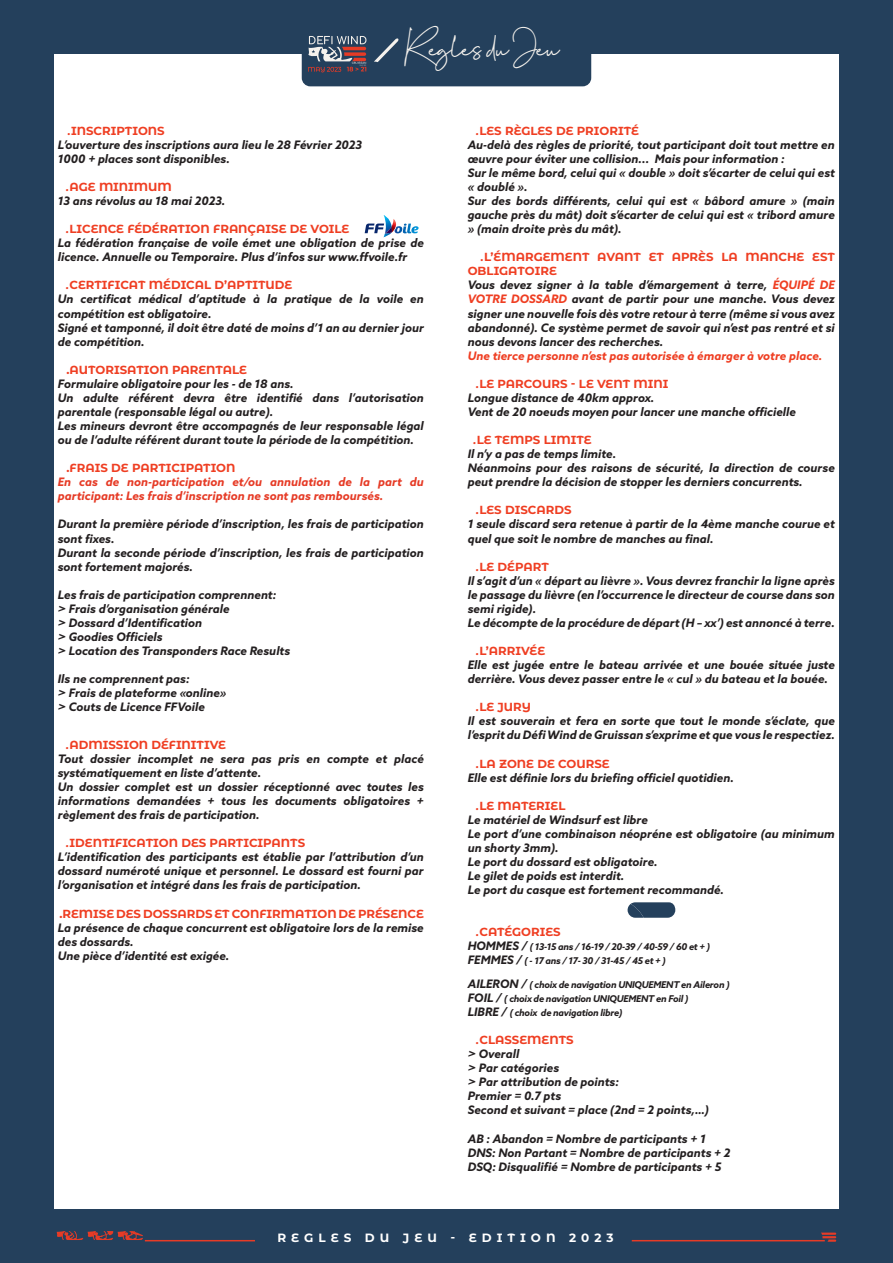
<style>
.page{position:relative;width:893px;height:1263px;background:#24405c}
.page>*{position:absolute;margin:0;border:0;box-sizing:border-box;transform-origin:0 0}
.t1{font:25.35px "Cervanttis";color:#f5f2ed}
.t2{font:700 12px "Montserrat Alternates";letter-spacing:.42em;color:#fff}
.t3{font:italic 700 11.7px/14.1px "Azo Sans";color:#231f20}
.t4{font:700 11.7px/14.1px "Montserrat Alternates";color:#ef3e22}
.t5{font:italic 700 11.7px/14.1px "Azo Sans";color:#e63b26}
.t6{font:italic 700 11.7px "Azo Sans";color:#ef3e22}
.t7{font:italic 700 9.3px "Azo Sans";letter-spacing:-.025em;color:#231f20}
.s1{font-family:"Azo Sans";font-style:italic}
.s2{color:#ef3e22}
.s3{font-size:11.7px}
</style>
<div class="page">
<div style="left:54px;top:54px;width:785px;height:1155px;background:#fff"></div>
<svg style="left:628px;top:902px;width:47px;height:16px"></svg>
<div style="left:302px;top:22px;width:289px;height:64px;background:#24405c;border-radius:9px"></div>
<svg style="left:374px;top:38px;width:25px;height:24px"></svg>
<svg style="left:308px;top:36px;width:59px;height:36px"></svg>
<svg style="left:365px;top:215px;width:54px;height:22px"></svg>
<hr style="left:145px;top:1240px;width:110px;height:1px;background:#e63b26">
<hr style="left:632px;top:1240px;width:193px;height:1px;background:#e63b26">
<svg style="left:821px;top:1232px;width:15px;height:10px"></svg>
<svg style="left:57px;top:1231px;width:86px;height:9px"></svg>
<p class="t1" style="left:403px;top:34px;width:158px">Régles du Jeu</p>
<p class="t4" style="left:67px;top:123px;width:99px"><span class="s1">.</span>INSCRIPTIONS</p>
<p class="t3" style="left:58px;top:137px;width:306px">L’ouverture des inscriptions aura lieu le 28 Février 2023</p>
<p class="t3" style="left:58px;top:151px;width:174px">1000 + places sont disponibles.</p>
<p class="t4" style="left:66px;top:179px;width:107px"><span class="s1">.</span>AGE MINIMUM</p>
<p class="t3" style="left:58px;top:194px;width:169px">13 ans révolus au 18 mai 2023.</p>
<p class="t4" style="left:66px;top:221px;width:285px"><span class="s1">.</span>LICENCE FÉDÉRATION FRANÇAISE DE VOILE</p>
<p class="t3" style="left:58px;top:236px;width:368px">La fédération française de voile émet une obligation de prise de licence. Annuelle ou Temporaire. Plus d’infos sur www.ffvoile.fr</p>
<p class="t4" style="left:66px;top:278px;width:228px"><span class="s1">.</span>CERTIFICAT MÉDICAL D’APTITUDE</p>
<p class="t3" style="left:58px;top:292px;width:367px">Un certificat médical d’aptitude à la pratique de la voile en compétition est obligatoire.</p>
<p class="t3" style="left:58px;top:320px;width:368px">Signé et tamponné, il doit être daté de moins d’1 an au dernier jour de compétition.</p>
<p class="t4" style="left:67px;top:362px;width:182px">.AUTORISATION PARENTALE</p>
<p class="t3" style="left:58px;top:376px;width:237px">Formulaire obligatoire pour les - de 18 ans.</p>
<p class="t3" style="left:58px;top:390px;width:367px">Un adulte référent devra être identifié dans l’autorisation parentale (responsable légal ou autre).</p>
<p class="t3" style="left:58px;top:419px;width:368px">Les mineurs devront être accompagnés de leur responsable légal ou de l’adulte référent durant toute la période de la compétition.</p>
<p class="t4" style="left:67px;top:460px;width:170px">.FRAIS DE PARTICIPATION</p>
<p class="t5" style="left:58px;top:475px;width:368px">En cas de non-participation et/ou annulation de la part du participant: Les frais d’inscription ne sont pas remboursés.</p>
<p class="t3" style="left:58px;top:517px;width:367px">Durant la première période d’inscription, les frais de participation sont fixes.</p>
<p class="t3" style="left:58px;top:545px;width:368px">Durant la seconde période d’inscription, les frais de participation sont fortement majorés.</p>
<p class="t3" style="left:58px;top:587px;width:220px">Les frais de participation comprennent:</p>
<p class="t3" style="left:58px;top:601px;width:173px">&gt; Frais d’organisation générale</p>
<p class="t3" style="left:58px;top:615px;width:146px">&gt; Dossard d’Identification</p>
<p class="t3" style="left:58px;top:629px;width:106px">&gt; Goodies Officiels</p>
<p class="t3" style="left:58px;top:644px;width:234px">&gt; Location des Transponders Race Results</p>
<p class="t3" style="left:58px;top:672px;width:133px">Ils ne comprennent pas:</p>
<p class="t3" style="left:58px;top:686px;width:170px">&gt; Frais de plateforme «online»</p>
<p class="t3" style="left:58px;top:700px;width:149px">&gt; Couts de Licence FFVoile</p>
<p class="t4" style="left:66px;top:737px;width:162px"><span class="s1">.</span>ADMISSION DÉFINITIVE</p>
<p class="t3" style="left:58px;top:751px;width:368px">Tout dossier incomplet ne sera pas pris en compte et placé systématiquement en liste d’attente.</p>
<p class="t3" style="left:58px;top:779px;width:368px;text-align:justify">Un dossier complet est un dossier réceptionné avec toutes les informations demandées + tous les documents obligatoires + règlement des frais de participation.</p>
<p class="t4" style="left:66px;top:835px;width:241px"><span class="s1">.</span>IDENTIFICATION DES PARTICIPANTS</p>
<p class="t3" style="left:58px;top:850px;width:368px;text-align:justify">L’identification des participants est établie par l’attribution d’un dossard numéroté unique et personnel. Le dossard est fourni par l’organisation et intégré dans les frais de participation.</p>
<p class="t4" style="left:59px;top:906px;width:366px">.REMISE DES DOSSARDS ET CONFIRMATION DE PRÉSENCE</p>
<p class="t3" style="left:58px;top:920px;width:367px">La présence de chaque concurrent est obligatoire lors de la remise des dossards.</p>
<p class="t3" style="left:58px;top:948px;width:173px">Une pièce d’identité est exigée.</p>
<p class="t4" style="left:476px;top:123px;width:164px"><span class="s1">.</span>LES RÈGLES DE PRIORITÉ</p>
<p class="t3" style="left:468px;top:137px;width:369px">Au-delà des règles de priorité, tout participant doit tout mettre en œuvre pour éviter une collision... Mais pour information :</p>
<p class="t3" style="left:468px;top:165px;width:369px">Sur le même bord, celui qui « double » doit s’écarter de celui qui est « doublé ».</p>
<p class="t3" style="left:468px;top:194px;width:369px;text-align:justify">Sur des bords différents, celui qui est « bâbord amure » (main gauche près du mât) doit s’écarter de celui qui est « tribord amure » (main droite près du mât).</p>
<p class="t4" style="left:468px;top:249px;width:369px;text-indent:13px"><span class="s1">.</span>L’ÉMARGEMENT AVANT ET APRÈS LA MANCHE EST<br>OBLIGATOIRE</p>
<p class="t3" style="left:468px;top:278px;width:369px;text-align:justify">Vous devez signer à la table d’émargement à terre, <span class="s2">ÉQUIPÉ DE VOTRE DOSSARD</span> avant de partir pour une manche. Vous devez signer une nouvelle fois dès votre retour à terre (même si vous avez abandonné). Ce système permet de savoir qui n’est pas rentré et si nous devons lancer des recherches.</p>
<p class="t6" style="left:468px;top:348px;width:356px">Une tierce personne n’est pas autorisée à émarger à votre place.</p>
<p class="t4" style="left:476px;top:376px;width:194px"><span class="s1">.</span>LE PARCOURS - LE VENT MINI</p>
<p class="t3" style="left:468px;top:390px;width:188px">Longue distance de 40km approx.</p>
<p class="t3" style="left:468px;top:404px;width:330px">Vent de 20 noeuds moyen pour lancer une manche officielle</p>
<p class="t4" style="left:473px;top:432px;width:120px"><span class="s1">.</span>LE TEMPS LIMITE</p>
<p class="t3" style="left:468px;top:447px;width:150px">Il n’y a pas de temps limite.</p>
<p class="t3" style="left:468px;top:461px;width:369px">Néanmoins pour des raisons de sécurité, la direction de course peut prendre la décision de stopper les derniers concurrents.</p>
<p class="t4" style="left:476px;top:503px;width:97px"><span class="s1">.</span>LES DISCARDS</p>
<p class="t3" style="left:468px;top:517px;width:369px">1 seule discard sera retenue à partir de la 4ème manche courue et quel que soit le nombre de manches au final.</p>
<p class="t4" style="left:476px;top:559px;width:74px"><span class="s1">.</span>LE DÉPART</p>
<p class="t3" style="left:468px;top:573px;width:369px;text-align:justify">Il s’agit d’un « départ au lièvre ». Vous devrez franchir la ligne après le passage du lièvre (en l’occurrence le directeur de course dans son semi rigide).</p>
<p class="t3" style="left:468px;top:615px;width:369px">Le décompte de la procédure de départ (H – xx’) est annoncé à terre.</p>
<p class="t4" style="left:476px;top:643px;width:71px"><span class="s1">.</span>L’ARRIVÉE</p>
<p class="t3" style="left:468px;top:658px;width:369px">Elle est jugée entre le bateau arrivée et une bouée située juste derrière. Vous devez passer entre le « cul » du bateau et la bouée.</p>
<p class="t4" style="left:476px;top:699px;width:57px"><span class="s1">.</span>LE JURY</p>
<p class="t3" style="left:468px;top:714px;width:369px">Il est souverain et fera en sorte que tout le monde s’éclate, que l’esprit du Défi Wind de Gruissan s’exprime et que vous le respectiez.</p>
<p class="t4" style="left:476px;top:756px;width:135px"><span class="s1">.</span>LA ZONE DE COURSE</p>
<p class="t3" style="left:468px;top:770px;width:268px">Elle est définie lors du briefing officiel quotidien.</p>
<p class="t4" style="left:476px;top:798px;width:91px"><span class="s1">.</span>LE MATERIEL</p>
<p class="t3" style="left:468px;top:812px;width:182px">Le matériel de Windsurf est libre</p>
<p class="t3" style="left:468px;top:826px;width:369px">Le port d’une combinaison néopréne est obligatoire (au minimum un shorty 3mm).</p>
<p class="t3" style="left:468px;top:854px;width:191px">Le port du dossard est obligatoire.</p>
<p class="t3" style="left:468px;top:869px;width:158px">Le gilet de poids est interdit.</p>
<p class="t3" style="left:468px;top:883px;width:258px">Le port du casque est fortement recommandé.</p>
<p class="t4" style="left:476px;top:924px;width:86px"><span class="s1">.</span>CATÉGORIES</p>
<p class="t7" style="left:468px;top:941px;width:244px"><span class="s3">HOMMES /</span> ( 13-15 ans / 16-19 / 20-39 / 40-59 / 60 et + )</p>
<p class="t7" style="left:468px;top:955px;width:200px"><span class="s3">FEMMES /</span> ( - 17 ans / 17- 30 / 31-45 / 45 et + )</p>
<p class="t7" style="left:468px;top:978px;width:263px"><span class="s3">AILERON /</span> ( choix de navigation UNIQUEMENT en Aileron )</p>
<p class="t7" style="left:468px;top:992px;width:222px"><span class="s3">FOIL /</span> ( choix de navigation UNIQUEMENT en Foil )</p>
<p class="t7" style="left:468px;top:1006px;width:156px"><span class="s3">LIBRE /</span> ( choix de navigation libre)</p>
<p class="t4" style="left:476px;top:1032px;width:99px"><span class="s1">.</span>CLASSEMENTS</p>
<p class="t3" style="left:468px;top:1047px;width:53px">&gt; Overall</p>
<p class="t3" style="left:468px;top:1061px;width:93px">&gt; Par catégories</p>
<p class="t3" style="left:468px;top:1075px;width:153px">&gt; Par attribution de points:</p>
<p class="t3" style="left:468px;top:1089px;width:95px">Premier = 0.7 pts</p>
<p class="t3" style="left:468px;top:1103px;width:243px">Second et suivant = place (2nd = 2 points,…)</p>
<p class="t3" style="left:468px;top:1131px;width:240px">AB : Abandon = Nombre de participants + 1</p>
<p class="t3" style="left:468px;top:1145px;width:264px">DNS: Non Partant = Nombre de participants + 2</p>
<p class="t3" style="left:468px;top:1159px;width:255px">DSQ: Disqualifié = Nombre de participants + 5</p>
<p class="t2" style="left:277px;top:1229px;width:338px">REGLES DU JEU - EDITION 2023</p>
</div>
